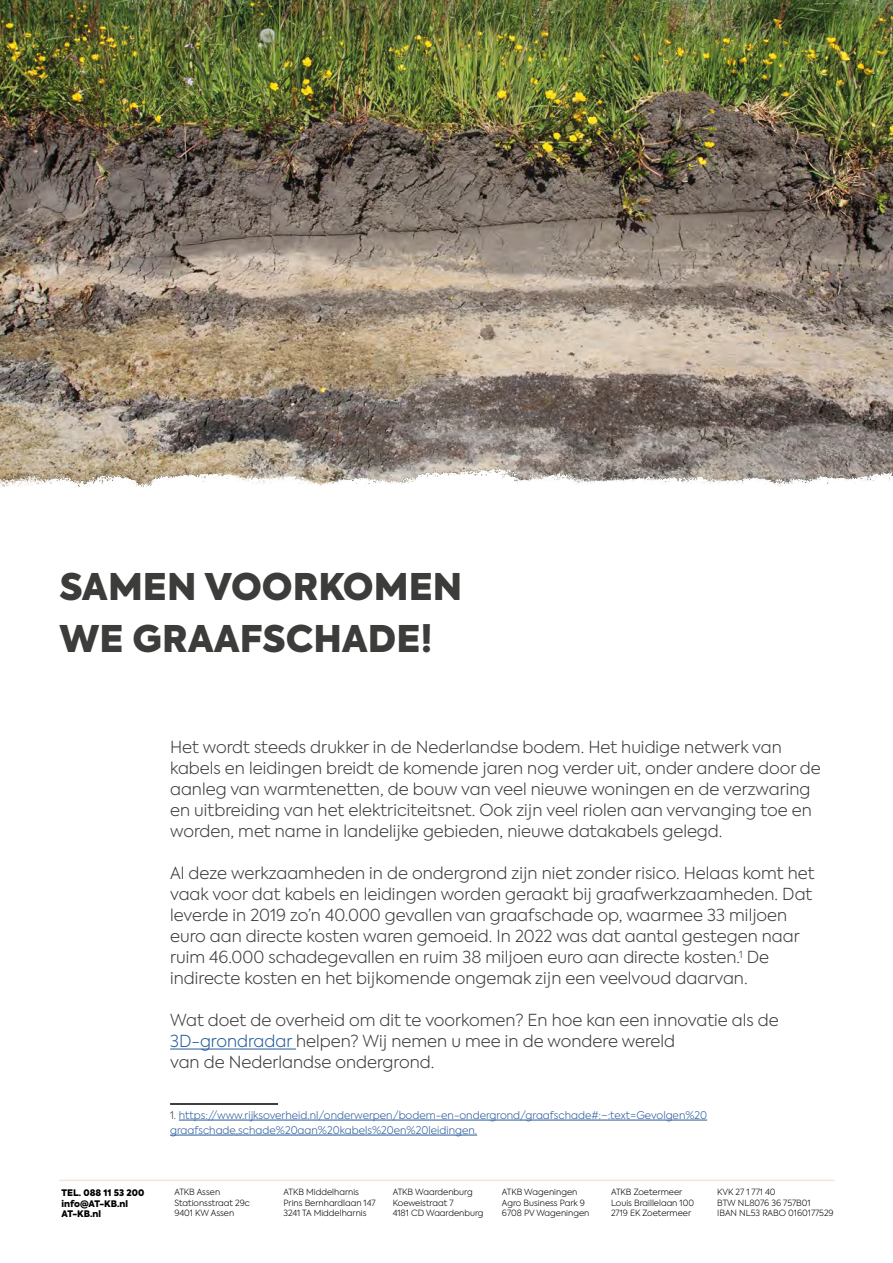
<style>
.page{position:relative;width:893px;height:1263px;background:#fff}
.page>*{position:absolute;margin:0;border:0;box-sizing:border-box;transform-origin:0 0}
.t1{font:900 36.6px/51.6px "Axiforma";color:#3c3c3b}
.t2{font:300 16.5px/21px "Axiforma";color:#3c3c3b}
.t3{font:300 10.5px/15px "Axiforma";color:#275b9b}
.t4{font:900 9px/10.8px "Axiforma";color:#000}
.t5{font:300 8.55px/10.2px "Axiforma";color:#000}
.s1{color:#275b9b}
.s2{color:#3c3c3b}
</style>
<div class="page">
<hr style="left:60px;top:1179px;width:774px;height:2px;background:#f0e7d8">
<img style="left:0;top:0;width:893px;height:396px">
<img style="left:0;top:396px;width:893px;height:92px">
<hr style="left:170px;top:1048px;width:126px;height:1px;background:#275b9b">
<hr style="left:170px;top:1103px;width:108px;height:2px;background:#000">
<hr style="left:179px;top:1120px;width:528px;height:1px;background:#275b9b">
<hr style="left:170px;top:1135px;width:307px;height:1px;background:#275b9b">
<h1 class="t1" style="left:60px;top:562px;width:404px">SAMEN VOORKOMEN<br>WE GRAAFSCHADE!</h1>
<p class="t2" style="left:170px;top:737px;width:652px">Het wordt steeds drukker in de Nederlandse bodem. Het huidige netwerk van kabels en leidingen breidt de komende jaren nog verder uit, onder andere door de aanleg van warmtenetten, de bouw van veel nieuwe woningen en de verzwaring en uitbreiding van het elektriciteitsnet. Ook zijn veel riolen aan vervanging toe en worden, met name in landelijke gebieden, nieuwe datakabels gelegd.</p>
<p class="t2" style="left:170px;top:863px;width:646px">Al deze werkzaamheden in de ondergrond zijn niet zonder risico. Helaas komt het vaak voor dat kabels en leidingen worden geraakt bij graafwerkzaamheden. Dat leverde in 2019 zo’n 40.000 gevallen van graafschade op, waarmee 33 miljoen euro aan directe kosten waren gemoeid. In 2022 was dat aantal gestegen naar ruim 46.000 schadegevallen en ruim 38 miljoen euro aan directe kosten.<sup>1</sup> De indirecte kosten en het bijkomende ongemak zijn een veelvoud daarvan.</p>
<p class="t2" style="left:170px;top:1010px;width:610px">Wat doet de overheid om dit te voorkomen? En hoe kan een innovatie als de<br><span class="s1">3D-grondradar</span> helpen? Wij nemen u mee in de wondere wereld<br>van de Nederlandse ondergrond.</p>
<p class="t3" style="left:170px;top:1108px;width:539px"><span class="s2">1.</span> https://www.rijksoverheid.nl/onderwerpen/bodem-en-ondergrond/graafschade#:~:text=Gevolgen%20 graafschade,schade%20aan%20kabels%20en%20leidingen.</p>
<p class="t4" style="left:62px;top:1187px;width:84px">TEL. 088 11 53 200 info@AT-KB.nl<br>AT-KB.nl</p>
<p class="t5" style="left:174px;top:1187px;width:77px">ATKB Assen<br>Stationsstraat 29c<br>9401 KW Assen</p>
<p class="t5" style="left:284px;top:1187px;width:94px">ATKB Middelharnis<br>Prins Bernhardlaan 147<br>3241 TA Middelharnis</p>
<p class="t5" style="left:393px;top:1187px;width:92px">ATKB Waardenburg<br>Koeweistraat 7<br>4181 CD Waardenburg</p>
<p class="t5" style="left:502px;top:1187px;width:89px">ATKB Wageningen<br>Agro Business Park 9<br>6708 PV Wageningen</p>
<p class="t5" style="left:611px;top:1187px;width:85px">ATKB Zoetermeer<br>Louis Braillelaan 100<br>2719 EK Zoetermeer</p>
<p class="t5" style="left:717px;top:1187px;width:118px">KVK 27 1 771 40<br>BTW NL8076 36 757B01<br>IBAN NL53 RABO 0160177529</p>
</div>
